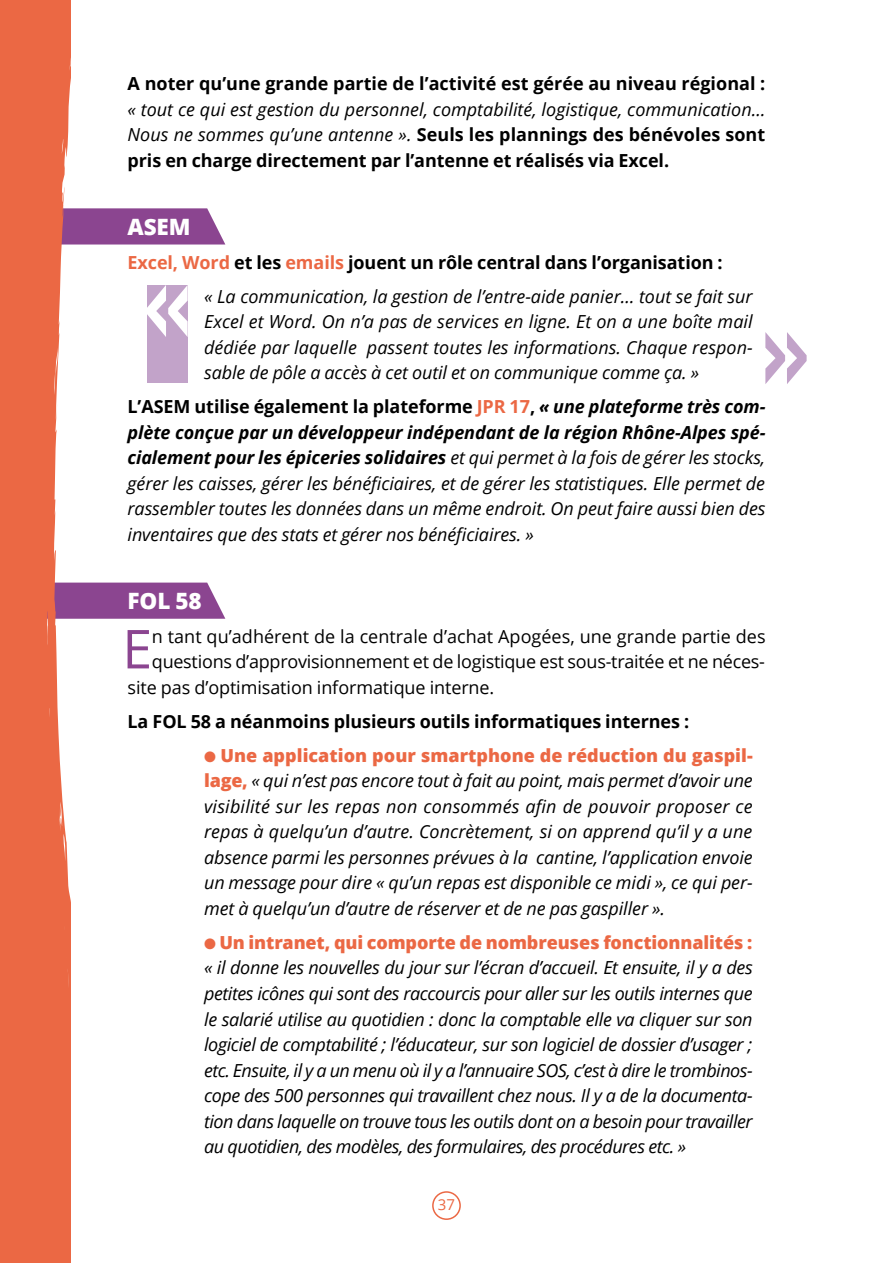
<style>
.page{position:relative;width:893px;height:1263px;background:#fff}
.page>*{position:absolute;margin:0;border:0;box-sizing:border-box;transform-origin:0 0}
.t1{font:53.7px "Open Sans";color:#8b4590}
.t2{font:800 22.5px "Open Sans";letter-spacing:-.005em;color:#fff}
.t3{font:italic 18px/25.5px "Open Sans";letter-spacing:-.005em;color:#000;text-align:justify}
.t4{font:18px "Open Sans";letter-spacing:-.005em;color:#000}
.t5{font:700 18px "Open Sans";color:#000}
.t6{font:15px "Open Sans";color:#eb6844}
.s1{font-weight:700;font-style:normal}
.s2{font-weight:700;font-style:normal;color:#eb6844}
.s3{font-weight:700}
.s4{color:#eb6844}
.s5{font-weight:800;font-style:normal;color:#eb6844}
</style>
<div class="page">
<div style="left:432px;top:1191px;width:29px;height:29px;border:2px solid #eb6844;border-radius:50%"></div>
<svg style="left:70px;top:208px;width:155px;height:36px;background:#925197"></svg>
<svg style="left:70px;top:583px;width:155px;height:36px;background:#925096"></svg>
<svg style="left:0;top:0;width:70px;height:1263px;background:#eb7454"></svg>
<svg style="left:65px;top:965px;width:3px;height:42px"></svg>
<svg style="left:46px;top:379px;width:1px;height:31px"></svg>
<div style="left:147px;top:285px;width:41px;height:98px;background:#c2a3c9"></div>
<svg style="left:765px;top:332px;width:42px;height:52px"></svg>
<svg style="left:147px;top:285px;width:41px;height:52px"></svg>
<p class="t5" style="left:128px;top:71px;width:639px">A noter qu’une grande partie de l’activité est gérée au niveau régional :</p>
<p class="t3" style="left:128px;top:96px;width:639px">« tout ce qui est gestion du personnel, comptabilité, logistique, communication… Nous ne sommes qu’une antenne ». <span class="s1">Seuls les plannings des bénévoles sont pris en charge directement par l’antenne et réalisés via Excel.</span></p>
<p class="t2" style="left:128px;top:210px;width:65px">ASEM</p>
<p class="t3" style="left:204px;top:245px;width:550px;line-height:34px;text-indent:-77px"><span class="s2">Excel, Word</span> <span class="s1">et les</span> <span class="s2">emails</span> <span class="s1">jouent un rôle central dans l’organisation :<br></span>« La communication, la gestion de l’entre-aide panier… tout se fait sur</p>
<p class="t3" style="left:204px;top:309px;width:550px">Excel et Word. On n’a pas de services en ligne. Et on a une boîte mail dédiée par laquelle passent toutes les informations. Chaque respon&shy;sable de pôle a accès à cet outil et on communique comme ça. »</p>
<p class="t3" style="left:128px;top:394px;width:639px"><span class="s1">L’ASEM utilise également la plateforme</span> <span class="s2">JPR 17</span><span class="s1">,</span> <span class="s3">« une plateforme très com&shy;plète conçue par un développeur indépendant de la région Rhône-Alpes spé&shy;cialement pour les épiceries solidaires</span> et qui permet à la fois de gérer les stocks, gérer les caisses, gérer les bénéficiaires, et de gérer les statistiques. Elle permet de rassembler toutes les données dans un même endroit. On peut faire aussi bien des inventaires que des stats et gérer nos bénéficiaires. »</p>
<p class="t2" style="left:128px;top:584px;width:76px">FOL 58</p>
<h1 class="t1" style="left:122px;top:612px;width:31px">E</h1>
<p class="t4" style="left:152px;top:624px;width:615px">n tant qu’adhérent de la centrale d’achat Apogées, une grande partie des</p>
<p class="t4" style="left:152px;top:649px;width:615px">questions d’approvisionnement et de logistique est sous-traitée et ne néces-</p>
<p class="t4" style="left:128px;top:675px;width:368px">site pas d’optimisation informatique interne.</p>
<p class="t5" style="left:128px;top:709px;width:563px">La FOL 58 a néanmoins plusieurs outils informatiques internes :</p>
<p class="t3" style="left:204px;top:742px;width:550px"><span class="s4">●</span> <span class="s5">Une application pour smartphone de réduction du gaspil&shy;lage,</span> « qui n’est pas encore tout à fait au point, mais permet d’avoir une visibilité sur les repas non consommés afin de pouvoir proposer ce repas à quelqu’un d’autre. Concrètement, si on apprend qu’il y a une absence parmi les personnes prévues à la cantine, l’application envoie un message pour dire « qu’un repas est disponible ce midi », ce qui per&shy;met à quelqu’un d’autre de réserver et de ne pas gaspiller ».</p>
<p class="t3" style="left:204px;top:929px;width:550px"><span class="s4">●</span> <span class="s5">Un intranet, qui comporte de nombreuses fonctionnalités : </span>« il donne les nouvelles du jour sur l’écran d’accueil. Et ensuite, il y a des petites icônes qui sont des raccourcis pour aller sur les outils internes que le salarié utilise au quotidien : donc la comptable elle va cliquer sur son logiciel de comptabilité ; l’éducateur, sur son logiciel de dossier d’usager ; etc. Ensuite, il y a un menu où il y a l’annuaire SOS, c’est à dire le trombinos&shy;cope des 500 personnes qui travaillent chez nous. Il y a de la documenta&shy;tion dans laquelle on trouve tous les outils dont on a besoin pour travailler au quotidien, des modèles, des formulaires, des procédures etc. »</p>
<p class="t6" style="left:438px;top:1194px;width:19px">37</p>
</div>
